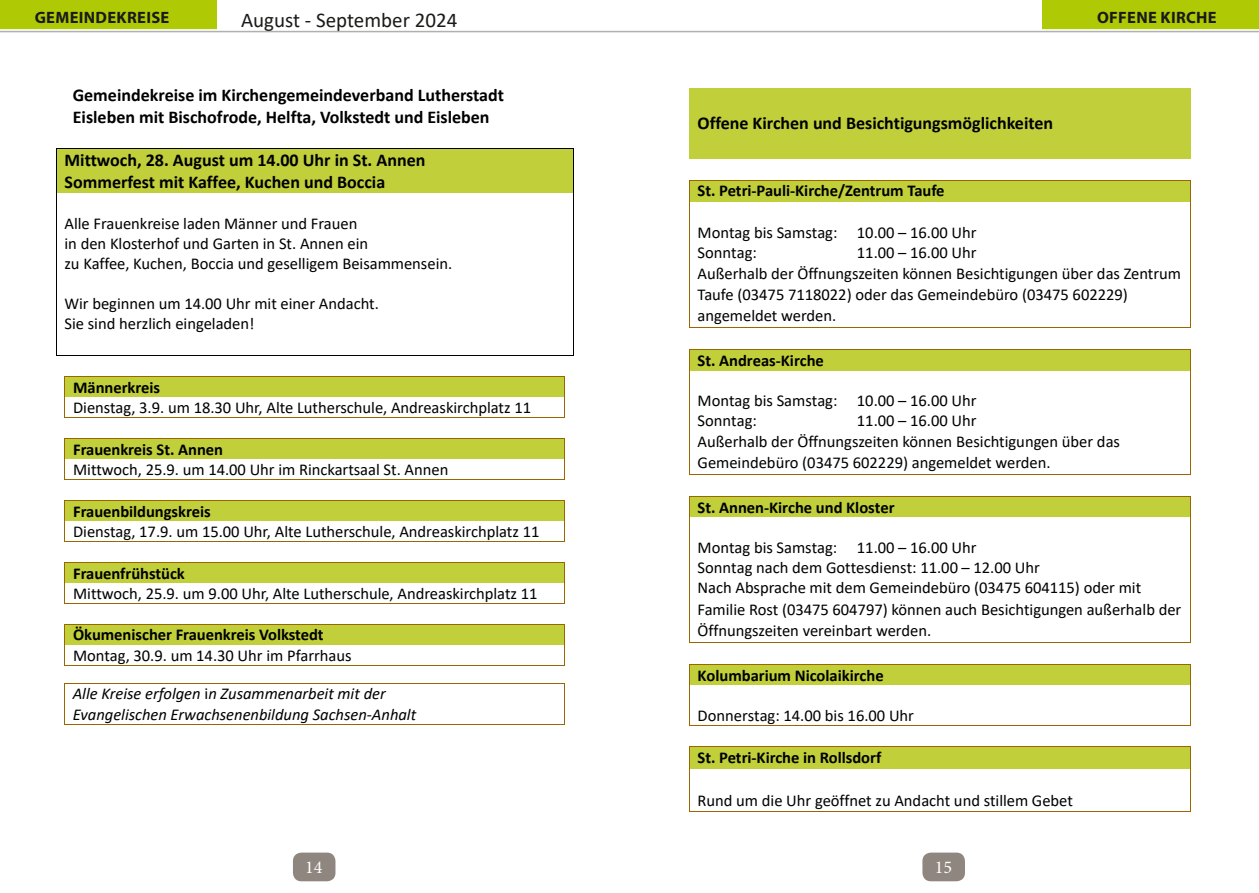
<style>
.page{position:relative;width:1259px;height:893px;background:#fff}
.page>*{position:absolute;margin:0;border:0;box-sizing:border-box;transform-origin:0 0}
.t1{font:21px "Calibri";color:#1a1a18}
.t2{font:700 18px/21.9px "Calibri";color:#000}
.t3{font:18px "Minion Pro";color:#fff}
.t4{font:16.5px/20.9px "Calibri";color:#000}
.t5{font:700 16.5px "Calibri";color:#000}
.t6{font:italic 16.5px/20.1px "Calibri";color:#000}
.t7{font:700 16.5px "Myriad Pro";letter-spacing:.02em;color:#1a1a18}
.s1{font-size:18px;color:#fff}
.s2{font-style:normal}
</style>
<div class="page">
<div style="left:293px;top:853px;width:42px;height:28px;background:#8f8680;border-radius:9px"></div>
<div style="left:922px;top:853px;width:43px;height:28px;background:#8f8680;border-radius:9px"></div>
<hr style="left:0;top:31px;width:1259px;height:1px;background:#afb0b0">
<div style="left:0;top:0;width:217px;height:30px;background:#afca05"></div>
<div style="left:1042px;top:0;width:217px;height:30px;background:#afca05"></div>
<div style="left:57px;top:149px;width:516px;height:22px;background:#c0cf3a"></div>
<hr style="left:57px;top:148px;width:516px;height:1px;background:#000">
<div style="left:57px;top:171px;width:516px;height:22px;background:#c0cf3a"></div>
<hr style="left:57px;top:355px;width:516px;height:1px;background:#000">
<svg style="left:56px;top:148px;width:1px;height:208px"></svg>
<svg style="left:573px;top:148px;width:1px;height:208px"></svg>
<div style="left:65px;top:377px;width:499px;height:20px;background:#c0cf3a"></div>
<hr style="left:65px;top:376px;width:499px;height:1px;background:#960">
<svg style="left:64px;top:376px;width:2px;height:42px"></svg>
<hr style="left:66px;top:417px;width:498px;height:1px;background:#960">
<svg style="left:564px;top:376px;width:1px;height:42px"></svg>
<div style="left:65px;top:439px;width:499px;height:20px;background:#c0cf3a"></div>
<hr style="left:66px;top:438px;width:498px;height:1px;background:#960">
<svg style="left:64px;top:438px;width:2px;height:42px"></svg>
<hr style="left:66px;top:479px;width:498px;height:1px;background:#960">
<svg style="left:564px;top:438px;width:1px;height:42px"></svg>
<div style="left:65px;top:501px;width:499px;height:20px;background:#c0cf3a"></div>
<hr style="left:66px;top:500px;width:498px;height:1px;background:#960">
<svg style="left:64px;top:500px;width:2px;height:42px"></svg>
<hr style="left:66px;top:541px;width:498px;height:1px;background:#960">
<svg style="left:564px;top:500px;width:1px;height:42px"></svg>
<div style="left:65px;top:563px;width:499px;height:20px;background:#c0cf3a"></div>
<hr style="left:66px;top:562px;width:498px;height:1px;background:#960">
<svg style="left:64px;top:562px;width:2px;height:42px"></svg>
<hr style="left:66px;top:603px;width:498px;height:1px;background:#960">
<svg style="left:564px;top:562px;width:1px;height:42px"></svg>
<div style="left:65px;top:625px;width:499px;height:20px;background:#c0cf3a"></div>
<hr style="left:66px;top:624px;width:498px;height:1px;background:#960">
<svg style="left:64px;top:624px;width:2px;height:42px"></svg>
<hr style="left:65px;top:665px;width:499px;height:1px;background:#960">
<svg style="left:564px;top:624px;width:1px;height:42px"></svg>
<hr style="left:65px;top:683px;width:499px;height:1px;background:#960">
<hr style="left:64px;top:684px;width:1px;height:40px;background:#960">
<hr style="left:65px;top:724px;width:499px;height:1px;background:#960">
<hr style="left:564px;top:684px;width:1px;height:40px;background:#960">
<div style="left:689px;top:88px;width:501px;height:70px;background:#c0cf3a"></div>
<div style="left:689px;top:181px;width:500px;height:21px;background:#c0cf3a"></div>
<hr style="left:690px;top:180px;width:499px;height:1px;background:#960">
<svg style="left:689px;top:180px;width:1px;height:22px"></svg>
<svg style="left:1189px;top:180px;width:1px;height:22px"></svg>
<hr style="left:689px;top:202px;width:1px;height:61px;background:#960">
<hr style="left:1189px;top:202px;width:1px;height:61px;background:#960">
<hr style="left:689px;top:263px;width:1px;height:64px;background:#960">
<hr style="left:1189px;top:263px;width:1px;height:64px;background:#960">
<hr style="left:690px;top:327px;width:499px;height:1px;background:#960">
<div style="left:689px;top:350px;width:500px;height:20px;background:#c0cf3a"></div>
<hr style="left:690px;top:349px;width:499px;height:1px;background:#960">
<svg style="left:689px;top:349px;width:1px;height:21px"></svg>
<svg style="left:1189px;top:349px;width:1px;height:21px"></svg>
<hr style="left:689px;top:370px;width:1px;height:61px;background:#960">
<hr style="left:1189px;top:370px;width:1px;height:61px;background:#960">
<hr style="left:689px;top:431px;width:1px;height:43px;background:#960">
<hr style="left:1189px;top:431px;width:1px;height:43px;background:#960">
<hr style="left:690px;top:474px;width:499px;height:1px;background:#960">
<div style="left:689px;top:497px;width:500px;height:20px;background:#c0cf3a"></div>
<hr style="left:690px;top:496px;width:499px;height:1px;background:#960">
<svg style="left:689px;top:496px;width:1px;height:21px"></svg>
<svg style="left:1189px;top:496px;width:1px;height:21px"></svg>
<hr style="left:689px;top:517px;width:1px;height:40px;background:#960">
<hr style="left:1189px;top:517px;width:1px;height:40px;background:#960">
<svg style="left:689px;top:557px;width:1px;height:20px"></svg>
<hr style="left:689px;top:577px;width:1px;height:65px;background:#960">
<hr style="left:1189px;top:577px;width:1px;height:65px;background:#960">
<hr style="left:690px;top:642px;width:499px;height:1px;background:#960">
<div style="left:689px;top:665px;width:500px;height:20px;background:#c0cf3a"></div>
<hr style="left:690px;top:664px;width:499px;height:1px;background:#960">
<svg style="left:689px;top:664px;width:1px;height:21px"></svg>
<svg style="left:1189px;top:664px;width:1px;height:21px"></svg>
<hr style="left:689px;top:685px;width:1px;height:40px;background:#960">
<hr style="left:1189px;top:685px;width:1px;height:40px;background:#960">
<hr style="left:690px;top:725px;width:499px;height:1px;background:#960">
<div style="left:689px;top:747px;width:500px;height:21px;background:#c0cf3a"></div>
<hr style="left:690px;top:746px;width:499px;height:1px;background:#960">
<svg style="left:689px;top:746px;width:1px;height:22px"></svg>
<svg style="left:1189px;top:746px;width:1px;height:22px"></svg>
<hr style="left:689px;top:768px;width:1px;height:43px;background:#960">
<hr style="left:689px;top:811px;width:500px;height:1px;background:#960">
<hr style="left:1189px;top:768px;width:1px;height:43px;background:#960">
<p class="t7" style="left:35px;top:7px;width:22px">GEMEINDEKREI</p>
<p class="t7" style="left:151px;top:7px;width:18px">SE</p>
<p class="t1" style="left:241px;top:5px;width:227px">August - September 2024<span class="s1">2</span></p>
<p class="t7" style="left:1097px;top:7px;width:121px">OFFENE KIRCHE</p>
<p class="t2" style="left:73px;top:84px;width:433px">Gemeindekreise im Kirchengemeindeverband Lutherstadt<br>Eisleben mit Bischofrode, Helfta, Volkstedt und Eisleben</p>
<p class="t2" style="left:64px;top:149px;width:362px">Mittwoch, 28. August um 14.00 Uhr in St. Annen<br>Sommerfest mit Kaffee, Kuchen und Boccia</p>
<p class="t4" style="left:64px;top:213px;width:389px;line-height:20.1px">Alle Frauenkreise laden Männer und Frauen<br>in den Klosterhof und Garten in St. Annen ein<br>zu Kaffee, Kuchen, Boccia und geselligem Beisammensein.</p>
<p class="t4" style="left:64px;top:293px;width:316px;line-height:20.1px">Wir beginnen um 14.00 Uhr mit einer Andacht.<br>Sie sind herzlich eingeladen!</p>
<p class="t5" style="left:73px;top:376px;width:89px">Männerkreis</p>
<p class="t4" style="left:73px;top:397px;width:459px">Dienstag, 3.9. um 18.30 Uhr, Alte Lutherschule, Andreaskirchplatz 11</p>
<p class="t5" style="left:73px;top:437px;width:151px">Frauenkreis St. Annen</p>
<p class="t4" style="left:73px;top:458px;width:377px">Mittwoch, 25.9. um 14.00 Uhr im Rinckartsaal St. Annen</p>
<p class="t5" style="left:73px;top:499px;width:139px">Frauenbildungskreis</p>
<p class="t4" style="left:73px;top:520px;width:468px">Dienstag, 17.9. um 15.00 Uhr, Alte Lutherschule, Andreaskirchplatz 11</p>
<p class="t5" style="left:73px;top:561px;width:113px">Frauenfrühstück</p>
<p class="t4" style="left:73px;top:582px;width:466px">Mittwoch, 25.9. um 9.00 Uhr, Alte Lutherschule, Andreaskirchplatz 11</p>
<p class="t5" style="left:73px;top:623px;width:252px">Ökumenischer Frauenkreis Volkstedt</p>
<p class="t4" style="left:73px;top:644px;width:280px">Montag, 30.9. um 14.30 Uhr im Pfarrhaus</p>
<p class="t6" style="left:73px;top:683px;width:345px">Alle Kreise erfolgen <span class="s2">i</span>n Zusammenarbeit mit der<br>Evangelischen Erwachsenenbildung Sachsen-Anhalt</p>
<p class="t2" style="left:697px;top:112px;width:357px">Offene Kirchen und Besichtigungsmöglichkeiten</p>
<p class="t5" style="left:697px;top:179px;width:248px">St. Petri-Pauli-Kirche/Zentrum Taufe</p>
<p class="t4" style="left:697px;top:222px;width:280px;line-height:20.1px">Montag bis Samstag: 10.00 – 16.00 Uhr<br>Sonntag:</p>
<p class="t4" style="left:697px;top:242px;width:485px;text-indent:159px">11.00 – 16.00 Uhr<br>Außerhalb der Öffnungszeiten können Besichtigungen über das Zentrum Taufe (03475 7118022) oder das Gemeindebüro (03475 602229) angemeldet werden.</p>
<p class="t5" style="left:697px;top:349px;width:128px">St. Andreas-Kirche</p>
<p class="t4" style="left:697px;top:390px;width:280px;line-height:20.1px">Montag bis Samstag: 10.00 – 16.00 Uhr<br>Sonntag:</p>
<p class="t4" style="left:697px;top:410px;width:424px;text-indent:159px">11.00 – 16.00 Uhr<br>Außerhalb der Öffnungszeiten können Besichtigungen über das<br>Gemeindebüro (03475 602229) angemeldet werden.</p>
<p class="t5" style="left:697px;top:495px;width:199px">St. Annen-Kirche und Kloster</p>
<p class="t4" style="left:697px;top:537px;width:485px">Montag bis Samstag: 11.00 – 16.00 Uhr<br>Sonntag nach dem Gottesdienst: 11.00 – 12.00 Uhr<br>Nach Absprache mit dem Gemeindebüro (03475 604115) oder mit Familie Rost (03475 604797) können auch Besichtigungen außerhalb der Öffnungszeiten vereinbart werden.</p>
<p class="t5" style="left:697px;top:663px;width:188px">Kolumbarium Nicolaikirche</p>
<p class="t4" style="left:697px;top:705px;width:218px">Donnerstag: 14.00 bis 16.00 Uhr</p>
<p class="t5" style="left:697px;top:746px;width:185px">St. Petri-Kirche in Rollsdorf</p>
<p class="t4" style="left:697px;top:789px;width:377px">Rund um die Uhr geöffnet zu Andacht und stillem Gebet</p>
<p class="t3" style="left:305px;top:856px;width:19px">14</p>
<p class="t3" style="left:935px;top:856px;width:19px">15</p>
</div>
